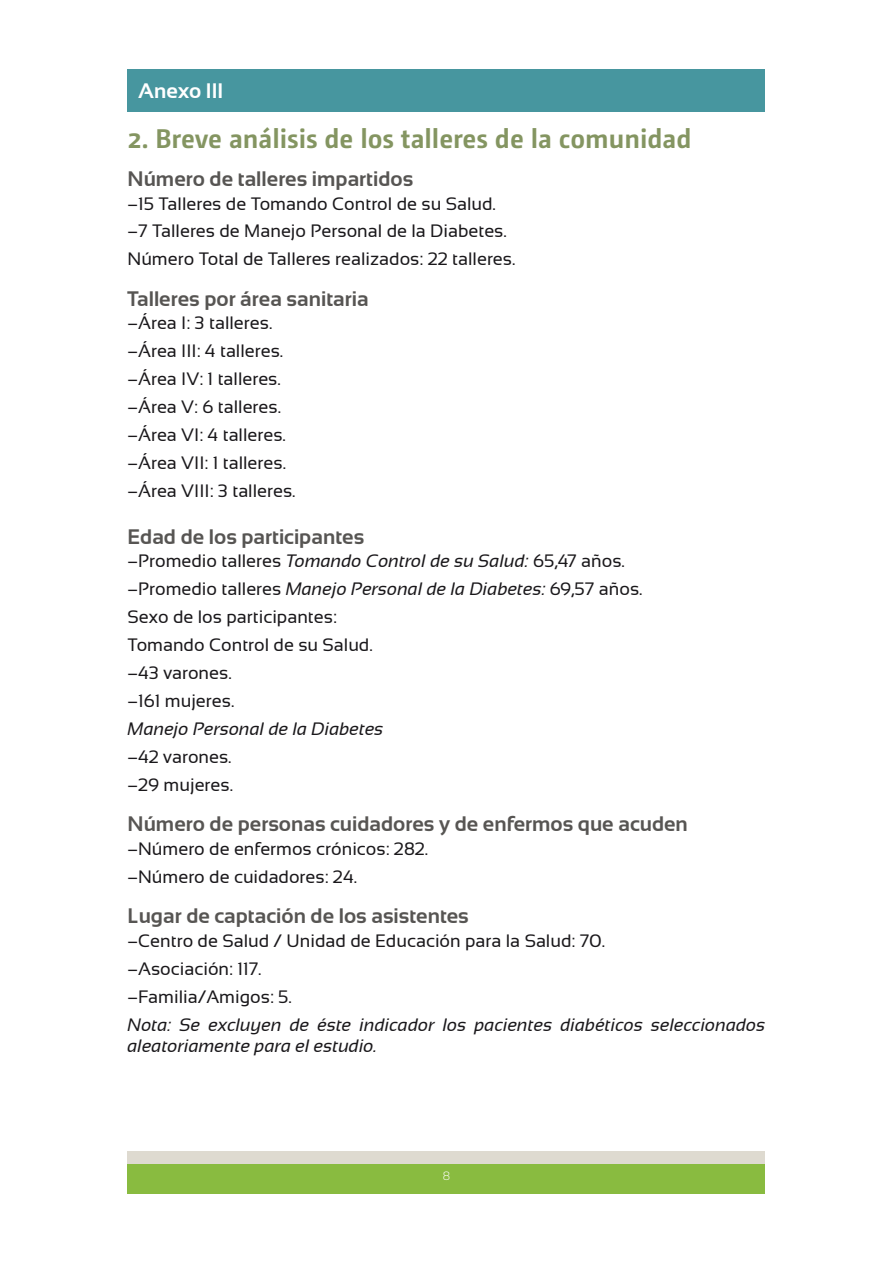
<style>
.page{position:relative;width:893px;height:1263px;background:#fff}
.page>*{position:absolute;margin:0;border:0;box-sizing:border-box;transform-origin:0 0}
.t1{font:700 27px "Camingo Dos Pro";color:#849561}
.t2{font:700 21px "Sansation";color:#575553}
.t3{font:700 21px "Sansation";color:#fff}
.t4{font:18px/27.9px "Sansation";color:#1a181b}
.t5{font:italic 18px/21.6px "Sansation";color:#1a181b}
.t6{font:300 12px "Sansation";color:#fff}
.s1{font-style:italic}
</style>
<div class="page">
<div style="left:128px;top:1151px;width:637px;height:43px;background:#89bb40"></div>
<div style="left:128px;top:69px;width:637px;height:43px;background:#47969f"></div>
<div style="left:128px;top:1151px;width:637px;height:13px;background:#dedad0"></div>
<p class="t3" style="left:138px;top:79px;width:87px">Anexo III</p>
<h1 class="t1" style="left:128px;top:122px;width:565px">2. Breve análisis de los talleres de la comunidad</h1>
<p class="t2" style="left:128px;top:167px;width:287px">Número de talleres impartidos</p>
<p class="t4" style="left:128px;top:189px;width:389px">–15 Talleres de Tomando Control de su Salud. –7 Talleres de Manejo Personal de la Diabetes.<br>Número Total de Talleres realizados: 22 talleres.</p>
<p class="t2" style="left:128px;top:287px;width:243px">Talleres por área sanitaria</p>
<p class="t4" style="left:128px;top:309px;width:170px">–Área I: 3 talleres. –Área III: 4 talleres. –Área IV: 1 talleres. –Área V: 6 talleres. –Área VI: 4 talleres. –Área VII: 1 talleres. –Área VIII: 3 talleres.</p>
<p class="t2" style="left:128px;top:525px;width:238px">Edad de los participantes</p>
<p class="t4" style="left:128px;top:547px;width:517px">–Promedio talleres <span class="s1">Tomando Control de su Salud:</span> 65,47 años. –Promedio talleres <span class="s1">Manejo Personal de la Diabetes:</span> 69,57 años.<br>Sexo de los participantes:<br>Tomando Control de su Salud.<br>–43 varones.<br>–161 mujeres.</p>
<p class="t5" style="left:128px;top:718px;width:257px">Manejo Personal de la Diabetes</p>
<p class="t4" style="left:128px;top:743px;width:107px">–42 varones. –29 mujeres.</p>
<p class="t2" style="left:128px;top:812px;width:562px">Número de personas cuidadores y de enfermos que acuden</p>
<p class="t4" style="left:128px;top:835px;width:302px">–Número de enfermos crónicos: 282. –Número de cuidadores: 24.</p>
<p class="t2" style="left:128px;top:904px;width:343px">Lugar de captación de los asistentes</p>
<p class="t4" style="left:128px;top:927px;width:479px">–Centro de Salud / Unidad de Educación para la Salud: 70. –Asociación: 117.<br>–Familia/Amigos: 5.</p>
<p class="t5" style="left:128px;top:1014px;width:639px">Nota: Se excluyen de éste indicador los pacientes diabéticos seleccionados aleatoriamente para el estudio.</p>
<p class="t6" style="left:443px;top:1169px;width:9px">8</p>
</div>
